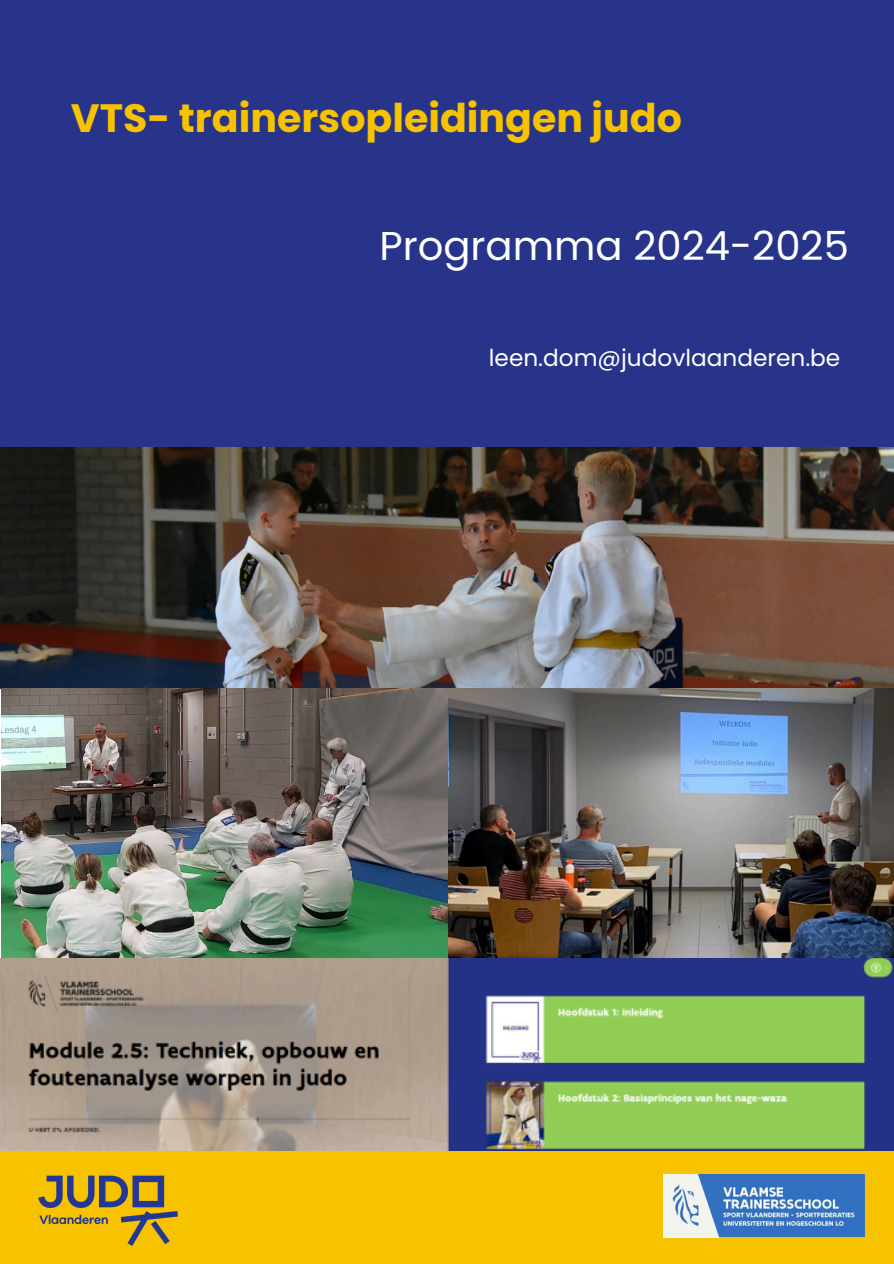
<style>
.page{position:relative;width:894px;height:1264px;background:#fff}
.page>*{position:absolute;margin:0;border:0;box-sizing:border-box;transform-origin:0 0}
.t1{font:40.2px "Poppins";color:#fff}
.t2{font:700 39.6px "Poppins";color:#f7c200}
.t3{font:23.25px "Poppins";color:#fff}
</style>
<div class="page">
<div style="left:0;top:0;width:893px;height:448px;background:#27348a"></div>
<div style="left:0;top:1150px;width:893px;height:113px;background:#f7c200"></div>
<img style="left:38px;top:1175px;width:140px;height:71px">
<img style="left:0;top:447px;width:893px;height:241px">
<img style="left:2px;top:688px;width:891px;height:270px">
<img style="left:663px;top:1174px;width:200px;height:63px">
<img style="left:0;top:958px;width:893px;height:192px">
<p class="t2" style="left:71px;top:90px;width:612px">VTS- trainersopleidingen judo</p>
<p class="t1" style="left:379px;top:218px;width:471px">Programma 2024-2025</p>
<p class="t3" style="left:489px;top:341px;width:353px">leen.dom@judovlaanderen.be</p>
</div>
